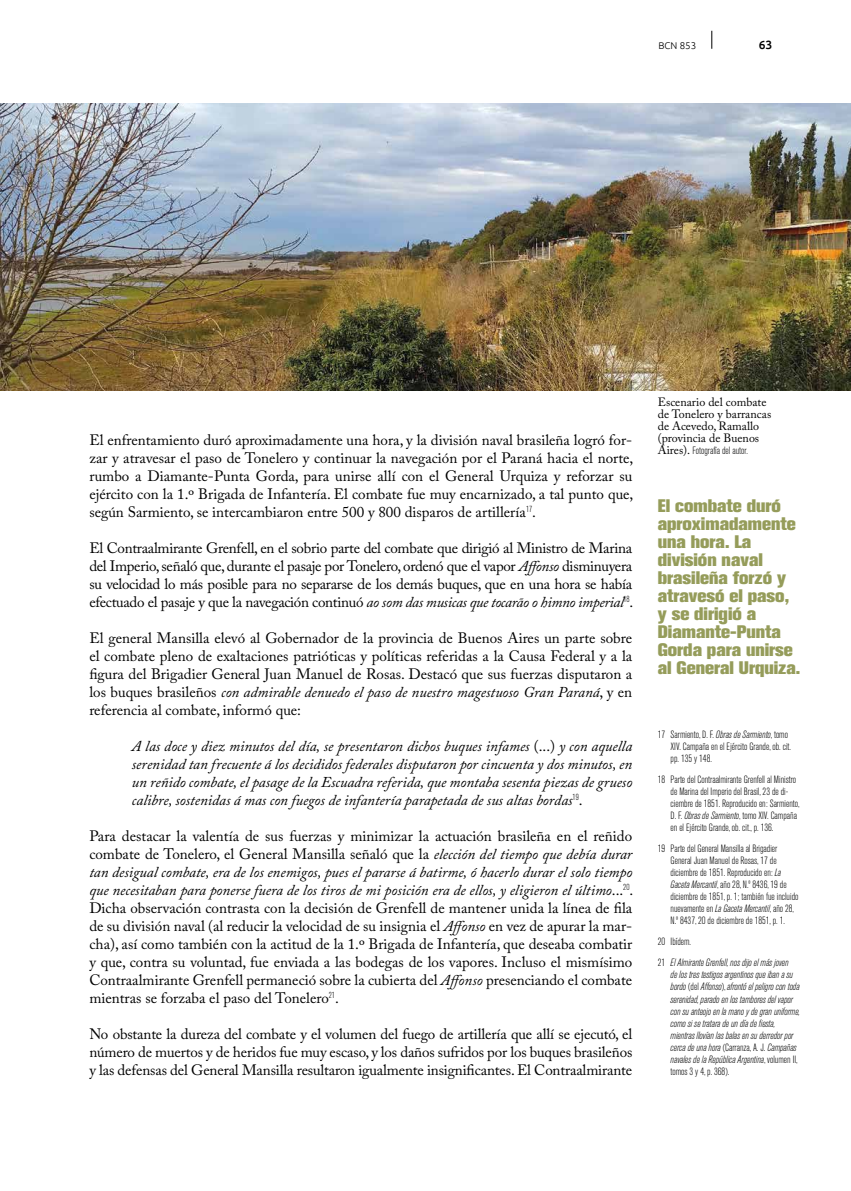
<style>
.page{position:relative;width:851px;height:1191px;background:#fff}
.page>*{position:absolute;margin:0;border:0;box-sizing:border-box;transform-origin:0 0}
.t1{font:800 18px/18px "Akzidenz Grotesk BQ";color:#959c5a}
.t2{font:15px/18px "Adobe Caslon Pro";color:#000;text-align:justify}
.t3{font:italic 15px/18px "Adobe Caslon Pro";color:#000;text-align:justify}
.t4{font:12px/12px "Adobe Caslon Pro";color:#000}
.t5{font:500 12px "Ubuntu";color:#000}
.t6{font:300 condensed 10.5px/12px "Akzidenz Grotesk BQ";color:#000}
.t7{font:italic 300 condensed 10.5px/12px "Akzidenz Grotesk BQ";color:#000}
.t8{font:300 9.75px "Ubuntu";color:#000}
.s1{font-style:italic}
.s2{font-style:normal}
.s3{font-family:"Adobe Caslon Pro";font-weight:400;font-stretch:normal;font-size:12px}
</style>
<div class="page">
<svg style="left:711px;top:31px;width:1px;height:18px"></svg>
<img style="left:0;top:103px;width:850px;height:288px">
<p class="t8" style="left:658px;top:39px;width:39px">BCN 853</p>
<p class="t5" style="left:758px;top:37px;width:15px">63</p>
<p class="t2" style="left:89px;top:431px;width:545px">El enfrentamiento duró aproximadamente una hora, y la división naval brasileña logró for&shy;zar y atravesar el paso de Tonelero y continuar la navegación por el Paraná hacia el norte, rumbo a Diamante-Punta Gorda, para unirse allí con el General Urquiza y reforzar su ejército con la 1.º Brigada de Infantería. El combate fue muy encarnizado, a tal punto que, según Sarmiento, se intercambiaron entre 500 y 800 disparos de artillería<sup>17</sup>.</p>
<p class="t2" style="left:89px;top:539px;width:545px">El Contraalmirante Grenfell, en el sobrio parte del combate que dirigió al Ministro de Marina del Imperio, señaló que, durante el pasaje por Tonelero, ordenó que el vapor <span class="s1">Affonso</span> disminuyera su velocidad lo más posible para no separarse de los demás buques, que en una hora se había efectuado el pasaje y que la navegación continuó <span class="s1">ao som das musicas que tocarão o himno imperial</span><sup>18</sup>.</p>
<p class="t2" style="left:89px;top:629px;width:544px">El general Mansilla elevó al Gobernador de la provincia de Buenos Aires un parte sobre el combate pleno de exaltaciones patrióticas y políticas referidas a la Causa Federal y a la figura del Brigadier General Juan Manuel de Rosas. Destacó que sus fuerzas disputaron a los buques brasileños <span class="s1">con admirable denuedo el paso de nuestro magestuoso Gran Paraná</span>, y en referencia al combate, informó que:</p>
<p class="t3" style="left:132px;top:737px;width:502px">A las doce y diez minutos del día, se presentaron dichos buques infames <span class="s2">(...)</span> y con aquella serenidad tan frecuente á los decididos federales disputaron por cincuenta y dos minutos, en un reñido combate, el pasage de la Escuadra referida, que montaba sesenta piezas de grueso calibre, sostenidas á mas con fuegos de infantería parapetada de sus altas bordas<sup>19</sup><span class="s2">.</span></p>
<p class="t2" style="left:89px;top:827px;width:545px">Para destacar la valentía de sus fuerzas y minimizar la actuación brasileña en el reñido combate de Tonelero, el General Mansilla señaló que la <span class="s1">elección del tiempo que debía durar tan desigual combate, era de los enemigos, pues el pararse á batirme, ó hacerlo durar el solo tiempo que necesitaban para ponerse fuera de los tiros de mi posición era de ellos, y eligieron el último</span>...<sup>20</sup>.<br>Dicha observación contrasta con la decisión de Grenfell de mantener unida la línea de fila de su división naval (al reducir la velocidad de su insignia el <span class="s1">Affonso</span> en vez de apurar la mar&shy;cha), así como también con la actitud de la 1.º Brigada de Infantería, que deseaba combatir y que, contra su voluntad, fue enviada a las bodegas de los vapores. Incluso el mismísimo Contraalmirante Grenfell permaneció sobre la cubierta del <span class="s1">Affonso</span> presenciando el combate mientras se forzaba el paso del Tonelero<sup>21</sup>.</p>
<p class="t2" style="left:89px;top:1025px;width:544px">No obstante la dureza del combate y el volumen del fuego de artillería que allí se ejecutó, el número de muertos y de heridos fue muy escaso, y los daños sufridos por los buques brasileños y las defensas del General Mansilla resultaron igualmente insignificantes. El Contraalmirante</p>
<p class="t4" style="left:657px;top:396px;width:115px">Escenario del combate de Tonelero y barrancas de Acevedo, Ramallo (provincia de Buenos</p>
<p class="t6" style="left:657px;top:445px;width:92px"><span class="s3">Aires).</span> Fotografía del autor.</p>
<p class="t1" style="left:657px;top:496px;width:144px">El combate duró aproximadamente una hora. La división naval brasileña forzó y atravesó el paso, y se dirigió a<br>Diamante-Punta<br>Gorda para unirse al General Urquiza.</p>
<p class="t6" style="left:670px;top:729px;width:122px;text-indent:-13px">17 Sarmiento, D. F. <span class="s1">Obras de Sarmiento</span>, tomo<br>XIV. Campaña en el Ejército Grande, ob. cit. pp. 135 y 148.</p>
<p class="t6" style="left:670px;top:774px;width:131px;text-indent:-13px">18 Parte del Contraalmirante Grenfell al Ministro de Marina del Imperio del Brasil, 23 de di&shy;ciembre de 1851. Reproducido en: Sarmiento, D. F. <span class="s1">Obras de Sarmiento</span>, tomo XIV. Campaña en el Ejército Grande, ob. cit., p. 136.</p>
<p class="t6" style="left:670px;top:843px;width:129px;text-indent:-13px">19 Parte del General Mansilla al Brigadier General Juan Manuel de Rosas, 17 de diciembre de 1851. Reproducido en: <span class="s1">La Gaceta Mercantil</span>, año 28, N.º 8436, 19 de diciembre de 1851, p. 1; también fue incluido nuevamente en <span class="s1">La Gaceta Mercantil</span>, año 28, N.º 8437, 20 de diciembre de 1851, p. 1.</p>
<p class="t7" style="left:657px;top:931px;width:132px;line-height:21px"><span class="s2">20 Ibídem.<br>21</span> El Almirante Grenfell, nos dijo el más joven</p>
<p class="t7" style="left:670px;top:969px;width:131px">de los tres testigos argentinos que iban a su bordo <span class="s2">(del</span> Affonso<span class="s2">),</span> afrontó el peligro con toda serenidad, parado en los tambores del vapor con su anteojo en la mano y de gran uniforme, como si se tratara de un día de fiesta, mientras llovían las balas en su derredor por cerca de una hora <span class="s2">(Carranza, A. J.</span> Campañas navales de la República Argentina<span class="s2">, volumen II, tomos 3 y 4, p. 368).</span></p>
</div>
